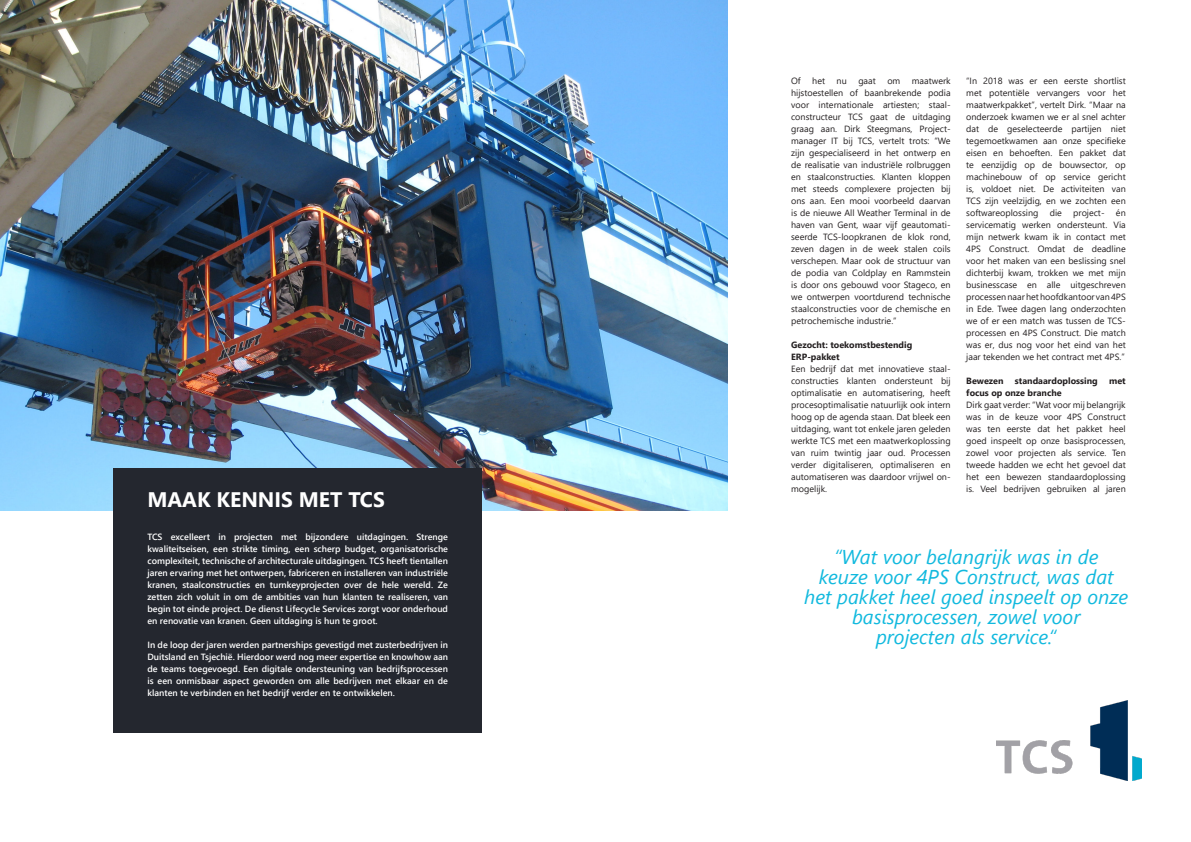
<style>
.page{position:relative;width:1191px;height:842px;background:#fff}
.page>*{position:absolute;margin:0;border:0;box-sizing:border-box;transform-origin:0 0}
.Inleiding_kleurbalk{font:700 21px "Segoe UI";color:#fff}
.Cover_Quote{font:italic 20px/20px "Segoe UI";color:#11b9de;text-align:center}
.tekst{font:9px/12px "Segoe UI";color:#231f20;text-align:justify}
.Platte_tekst_wit{font:600 9px/12px "Segoe UI";color:#fff;text-align:justify}
.tekst-2{font:700 9px/12px "Segoe UI";color:#231f20}
</style>
<div class="page">
<img style="left:0;top:0;width:727px;height:510px">
<div style="left:113px;top:468px;width:369px;height:264px;background:#24272f"></div>
<img style="left:996px;top:700px;width:145px;height:80px">
<p class="Inleiding_kleurbalk" style="left:147px;top:480px;width:239px">MAAK KENNIS MET TCS</p>
<p class="Platte_tekst_wit" style="left:147px;top:530px;width:302px">TCS excelleert in projecten met bijzondere uitdagingen. Strenge kwaliteitseisen, een strikte timing, een scherp budget, organisatorische complexiteit, technische of architecturale uitdagingen. TCS heeft tientallen jaren ervaring met het ontwerpen, fabriceren en installeren van industriële kranen, staalconstructies en turnkeyprojecten over de hele wereld. Ze zetten zich voluit in om de ambities van hun klanten te realiseren, van begin tot einde project. De dienst Lifecycle Services zorgt voor onderhoud en renovatie van kranen. Geen uitdaging is hun te groot.</p>
<p class="Platte_tekst_wit" style="left:147px;top:638px;width:302px">In de loop der jaren werden partnerships gevestigd met zusterbedrijven in Duitsland en Tsjechië. Hierdoor werd nog meer expertise en knowhow aan de teams toegevoegd. Een digitale ondersteuning van bedrijfsprocessen is een onmisbaar aspect geworden om alle bedrijven met elkaar en de klanten te verbinden en het bedrijf verder en te ontwikkelen.</p>
<p class="tekst" style="left:791px;top:74px;width:11px">Of</p>
<p class="tekst" style="left:812px;top:74px;width:14px">het</p>
<p class="tekst" style="left:836px;top:74px;width:12px">nu</p>
<p class="tekst" style="left:858px;top:74px;width:19px">gaat</p>
<p class="tekst" style="left:887px;top:74px;width:15px">om</p>
<p class="tekst" style="left:791px;top:74px;width:161px;text-indent:121px">maatwerk hijstoestellen of baanbrekende podia voor internationale artiesten; staal&shy;constructeur TCS gaat de uitdaging graag aan. Dirk Steegmans, Project&shy;manager IT bij TCS, vertelt trots: “We zijn gespecialiseerd in het ontwerp en de realisatie van industriële rolbruggen en staalconstructies. Klanten kloppen met steeds complexere projecten bij ons aan. Een mooi voorbeeld daarvan is de nieuwe All Weather Terminal in de haven van Gent, waar vijf geautomati&shy;seerde TCS-loopkranen de klok rond, zeven dagen in de week stalen coils verschepen. Maar ook de structuur van de podia van Coldplay en Rammstein is door ons gebouwd voor Stageco, en we ontwerpen voortdurend technische staalconstructies voor de chemische en petrochemische industrie.”</p>
<p class="tekst-2" style="left:791px;top:338px;width:123px">Gezocht: toekomstbestendig<br>ERP-pakket</p>
<p class="tekst" style="left:791px;top:362px;width:161px">Een bedrijf dat met innovatieve staal&shy;constructies klanten ondersteunt bij optimalisatie en automatisering, heeft procesoptimalisatie natuurlijk ook intern hoog op de agenda staan. Dat bleek een uitdaging, want tot enkele jaren geleden werkte TCS met een maatwerkoplossing van ruim twintig jaar oud. Processen verder digitaliseren, optimaliseren en automatiseren was daardoor vrijwel on&shy;mogelijk.</p>
<p class="tekst" style="left:966px;top:74px;width:161px">“In 2018 was er een eerste shortlist met potentiële vervangers voor het maatwerkpakket”, vertelt Dirk. “Maar na onderzoek kwamen we er al snel achter dat de geselecteerde partijen niet tegemoetkwamen aan onze specifieke eisen en behoeften. Een pakket dat te eenzijdig op de bouwsector, op machinebouw of op service gericht is, voldoet niet. De activiteiten van TCS zijn veelzijdig, en we zochten een softwareoplossing</p>
<p class="tekst" style="left:966px;top:206px;width:161px;text-indent:150px">én servicematig werken ondersteunt. Via mijn netwerk kwam ik in contact met 4PS Construct. Omdat de deadline voor het maken van een beslissing snel dichterbij kwam, trokken we met mijn businesscase en alle uitgeschreven processen naar het hoofdkantoor van 4PS in Ede. Twee dagen lang onderzochten we of er een match was tussen de TCS&shy;processen en 4PS Construct. Die match was er, dus nog voor het eind van het jaar tekenden we het contract met 4PS.”</p>
<p class="tekst-2" style="left:966px;top:374px;width:39px">Bewezen</p>
<p class="tekst-2" style="left:1015px;top:374px;width:84px">standaardoplossing</p>
<p class="tekst-2" style="left:1109px;top:374px;width:18px">met</p>
<p class="tekst-2" style="left:966px;top:386px;width:97px">focus op onze branche</p>
<p class="tekst" style="left:966px;top:398px;width:161px">Dirk gaat verder: “Wat voor mij belangrijk was in de keuze voor 4PS Construct was ten eerste dat het pakket heel goed inspeelt op onze basisprocessen, zowel voor projecten als service. Ten tweede hadden we echt het gevoel dat het een bewezen standaardoplossing is. Veel bedrijven gebruiken al jaren</p>
<p class="tekst" style="left:1049px;top:206px;width:14px">die</p>
<p class="tekst" style="left:1073px;top:206px;width:33px">project-</p>
<p class="Cover_Quote" style="left:804px;top:544px;width:325px">“Wat voor belangrijk was in de<br>keuze voor 4PS Construct, was dat het pakket heel goed inspeelt op onze basisprocessen, zowel voor<br>projecten als service.“</p>
</div>
